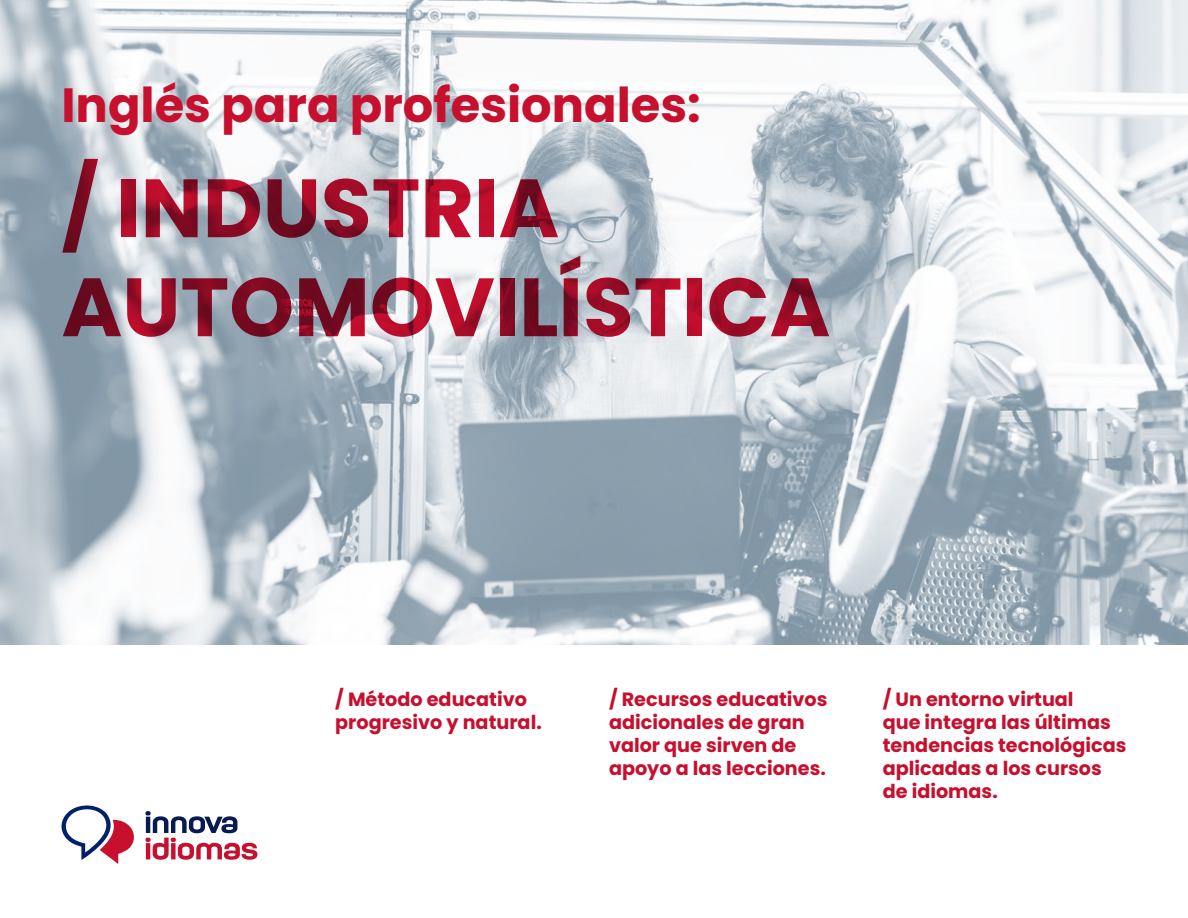
<style>
.page{position:relative;width:1188px;height:918px;background:#fff}
.page>*{position:absolute;margin:0;border:0;box-sizing:border-box;transform-origin:0 0}
.t1{font:700 82.5px/99px "Poppins";color:#c70f2e}
.t2{font:700 48px "Poppins";color:#c70f2e}
.t3{font:700 19.2px/23.1px "Poppins";color:#c70f2e}
</style>
<div class="page">
<img style="left:0;top:0;width:1188px;height:644px">
<svg style="left:61px;top:805px;width:73px;height:59px"></svg>
<svg style="left:145px;top:811px;width:112px;height:49px"></svg>
<p class="t2" style="left:62px;top:77px;width:641px">Inglés para profesionales:</p>
<h1 class="t1" style="left:62px;top:159px;width:770px">/ INDUSTRIA<br>AUTOMOVILÍSTICA</h1>
<p class="t3" style="left:335px;top:688px;width:208px">/ Método educativo progresivo y natural.</p>
<p class="t3" style="left:883px;top:688px;width:245px">/ Un entorno virtual<br>que integra las últimas tendencias tecnológicas aplicadas a los cursos de idiomas.</p>
<p class="t3" style="left:609px;top:688px;width:220px">/ Recursos educativos adicionales de gran valor que sirven de apoyo a las lecciones.</p>
</div>
